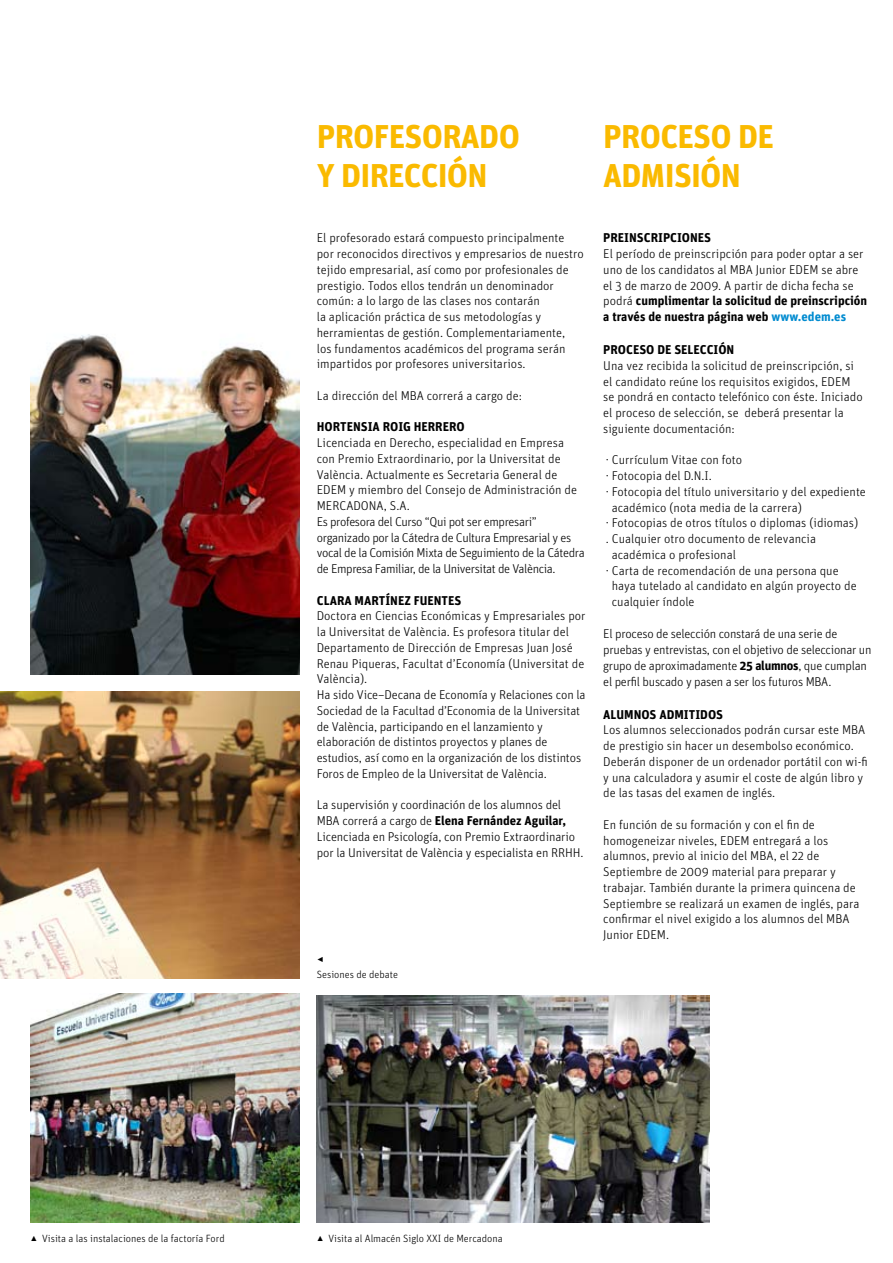
<style>
.page{position:relative;width:893px;height:1263px;background:#fff}
.page>*{position:absolute;margin:0;border:0;box-sizing:border-box;transform-origin:0 0}
.t1{font:700 33px/39.6px "Unit OT";letter-spacing:-.02em;color:#faba00}
.t2{font:300 12.75px/15.8px "Unit OT";color:#000}
.t3{font:300 12.75px/15.8px "Unit OT";letter-spacing:-.02em;color:#000}
.t4{font:700 12.75px "Unit OT";color:#000}
.t5{font:300 10.5px "Unit OT";color:#000}
.t6{font:10.5px "FF Dingbests";color:#000}
.s1{font-weight:700}
.s2{font-weight:700;color:#008bd0}
.s3{font-family:"FF Dingbests";font-weight:400}
</style>
<div class="page">
<img style="left:0;top:691px;width:300px;height:287px">
<img style="left:31px;top:334px;width:269px;height:340px">
<img style="left:31px;top:994px;width:269px;height:228px">
<img style="left:317px;top:995px;width:392px;height:227px">
<h1 class="t1" style="left:317px;top:115px;width:205px">PROFESORADO<br>Y DIRECCIÓN</h1>
<h1 class="t1" style="left:603px;top:115px;width:172px">PROCESO DE<br>ADMISIÓN</h1>
<p class="t2" style="left:317px;top:230px;width:269px">El profesorado estará compuesto principalmente por reconocidos directivos y empresarios de nuestro tejido empresarial, así como por profesionales de prestigio. Todos ellos tendrán un denominador común: a lo largo de las clases nos contarán<br>la aplicación práctica de sus metodologías y herramientas de gestión. Complementariamente,<br>los fundamentos académicos del programa serán impartidos por profesores universitarios.</p>
<p class="t2" style="left:317px;top:387px;width:207px">La dirección del MBA correrá a cargo de:</p>
<p class="t4" style="left:317px;top:418px;width:149px">HORTENSIA ROIG HERRERO</p>
<p class="t2" style="left:317px;top:435px;width:270px">Licenciada en Derecho, especialidad en Empresa con Premio Extraordinario, por la Universitat de València. Actualmente es Secretaria General de EDEM y miembro del Consejo de Administración de MERCADONA, S.A.<br>Es profesora del Curso “Qui pot ser empresari” organizado por la Cátedra de Cultura Empresarial y es vocal de la Comisión Mixta de Seguimiento de la Cátedra de Empresa Familiar, de la Universitat de València.</p>
<p class="t4" style="left:317px;top:592px;width:146px">CLARA MARTÍNEZ FUENTES</p>
<p class="t2" style="left:317px;top:608px;width:270px">Doctora en Ciencias Económicas y Empresariales por la Universitat de València. Es profesora titular del Departamento de Dirección de Empresas Juan José Renau Piqueras, Facultat d’Economía (Universitat de València).<br>Ha sido Vice–Decana de Economía y Relaciones con la Sociedad de la Facultad d’Economia de la Universitat de València, participando en el lanzamiento y elaboración de distintos proyectos y planes de estudios, así como en la organización de los distintos Foros de Empleo de la Universitat de València.</p>
<p class="t2" style="left:317px;top:797px;width:268px">La supervisión y coordinación de los alumnos del MBA correrá a cargo de <span class="s1">Elena Fernández Aguilar, </span>Licenciada en Psicología, con Premio Extraordinario por la Universitat de València y especialista en RRHH.</p>
<p class="t6" style="left:317px;top:954px;width:9px">&lt;</p>
<p class="t5" style="left:317px;top:968px;width:83px">Sesiones de debate</p>
<p class="t4" style="left:603px;top:230px;width:109px">PREINSCRIPCIONES</p>
<p class="t2" style="left:603px;top:246px;width:265px">El período de preinscripción para poder optar a ser uno de los candidatos al MBA Junior EDEM se abre el 3 de marzo de 2009. A partir de dicha fecha se podrá <span class="s1">cumplimentar la solicitud de preinscripción a través de nuestra página web</span> <span class="s2">www.edem.es</span></p>
<p class="t4" style="left:603px;top:341px;width:133px">PROCESO DE SELECCIÓN</p>
<p class="t2" style="left:603px;top:358px;width:261px">Una vez recibida la solicitud de preinscripción, si el candidato reúne los requisitos exigidos, EDEM se pondrá en contacto telefónico con éste. Iniciado el proceso de selección, se deberá presentar la siguiente documentación:</p>
<p class="t2" style="left:606px;top:452px;width:138px">· Currículum Vitae con foto</p>
<p class="t2" style="left:606px;top:468px;width:108px">· Fotocopia del D.N.I.</p>
<p class="t2" style="left:606px;top:484px;width:262px">· Fotocopia del título universitario y del expediente</p>
<p class="t2" style="left:612px;top:499px;width:192px">académico (nota media de la carrera)</p>
<p class="t2" style="left:606px;top:515px;width:254px">· Fotocopias de otros títulos o diplomas (idiomas)</p>
<p class="t2" style="left:606px;top:531px;width:212px">. Cualquier otro documento de relevancia</p>
<p class="t2" style="left:612px;top:547px;width:126px">académica o profesional</p>
<p class="t2" style="left:606px;top:562px;width:234px">· Carta de recomendación de una persona que</p>
<p class="t2" style="left:612px;top:578px;width:246px">haya tutelado al candidato en algún proyecto de</p>
<p class="t2" style="left:612px;top:594px;width:84px">cualquier índole</p>
<p class="t3" style="left:603px;top:626px;width:270px">El proceso de selección constará de una serie de pruebas y entrevistas, con el objetivo de seleccionar un grupo de aproximadamente <span class="s1">25 alumnos</span>, que cumplan el perfil buscado y pasen a ser los futuros MBA.</p>
<p class="t4" style="left:603px;top:706px;width:121px">ALUMNOS ADMITIDOS</p>
<p class="t2" style="left:603px;top:722px;width:266px">Los alumnos seleccionados podrán cursar este MBA de prestigio sin hacer un desembolso económico.<br>Deberán disponer de un ordenador portátil con wi-fi y una calculadora y asumir el coste de algún libro y de las tasas del examen de inglés.</p>
<p class="t2" style="left:603px;top:817px;width:258px">En función de su formación y con el fin de homogeneizar niveles, EDEM entregará a los alumnos, previo al inicio del MBA, el 22 de Septiembre de 2009 material para preparar y trabajar. También durante la primera quincena de Septiembre se realizará un examen de inglés, para confirmar el nivel exigido a los alumnos del MBA Junior EDEM.</p>
<p class="t5" style="left:31px;top:1232px;width:196px"><span class="s3">y</span> Visita a las instalaciones de la factoría Ford</p>
<p class="t5" style="left:317px;top:1232px;width:187px"><span class="s3">y</span> Visita al Almacén Siglo XXI de Mercadona</p>
</div>
